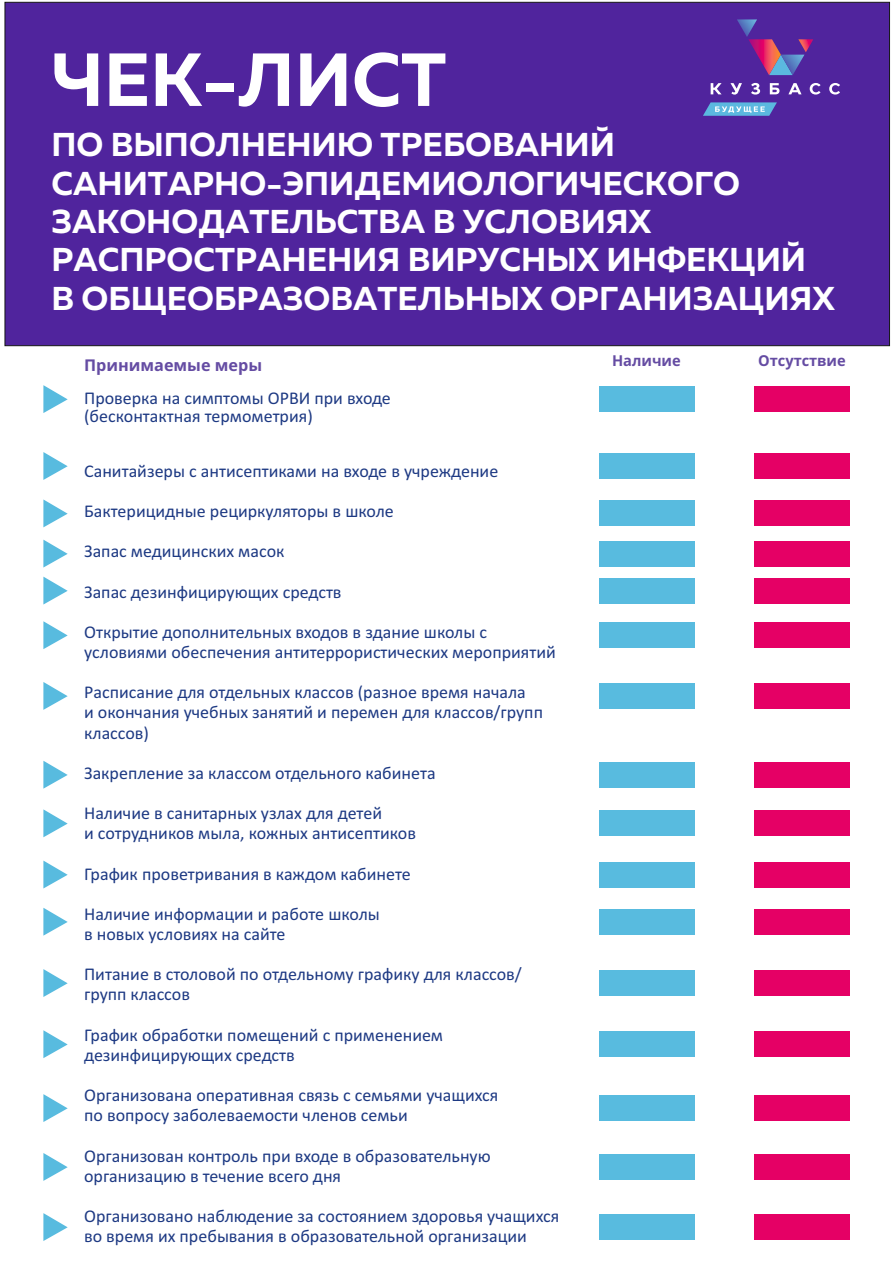
<style>
.page{position:relative;width:893px;height:1263px;background:#fff}
.page>*{position:absolute;margin:0;border:0;box-sizing:border-box;transform-origin:0 0}
.t1{font:700 75px "Muller";color:#fff}
.t2{font:700 33px/38.2px "Muller";color:#fff}
.t3{font:18px/20.1px "Calibri";color:#1d3983}
.t4{font:700 16.2px "Open Sans";color:#654ca3}
.t5{font:700 15px "Open Sans";color:#654ca3}
</style>
<div class="page">
<svg style="left:43px;top:385px;width:25px;height:28px"></svg>
<div style="left:599px;top:386px;width:96px;height:26px;background:#58bbdf"></div>
<div style="left:754px;top:386px;width:96px;height:26px;background:#e50065"></div>
<div style="left:599px;top:453px;width:96px;height:26px;background:#58bbdf"></div>
<div style="left:754px;top:453px;width:96px;height:26px;background:#e50065"></div>
<div style="left:599px;top:541px;width:96px;height:25px;background:#58bbdf"></div>
<div style="left:754px;top:541px;width:96px;height:25px;background:#e50065"></div>
<div style="left:599px;top:578px;width:96px;height:25px;background:#58bbdf"></div>
<div style="left:754px;top:578px;width:96px;height:25px;background:#e50065"></div>
<div style="left:599px;top:622px;width:96px;height:26px;background:#58bbdf"></div>
<div style="left:754px;top:622px;width:96px;height:26px;background:#e50065"></div>
<div style="left:599px;top:683px;width:96px;height:26px;background:#58bbdf"></div>
<div style="left:754px;top:683px;width:96px;height:26px;background:#e50065"></div>
<div style="left:599px;top:762px;width:96px;height:25px;background:#58bbdf"></div>
<div style="left:754px;top:762px;width:96px;height:25px;background:#e50065"></div>
<div style="left:599px;top:810px;width:96px;height:26px;background:#58bbdf"></div>
<div style="left:754px;top:810px;width:96px;height:26px;background:#e50065"></div>
<div style="left:599px;top:862px;width:96px;height:25px;background:#58bbdf"></div>
<div style="left:754px;top:862px;width:96px;height:25px;background:#e50065"></div>
<div style="left:599px;top:909px;width:96px;height:25px;background:#58bbdf"></div>
<div style="left:754px;top:909px;width:96px;height:25px;background:#e50065"></div>
<div style="left:599px;top:970px;width:96px;height:26px;background:#58bbdf"></div>
<div style="left:754px;top:970px;width:96px;height:26px;background:#e50065"></div>
<div style="left:599px;top:1031px;width:96px;height:26px;background:#58bbdf"></div>
<div style="left:754px;top:1031px;width:96px;height:26px;background:#e50065"></div>
<div style="left:599px;top:1095px;width:96px;height:26px;background:#58bbdf"></div>
<div style="left:754px;top:1095px;width:96px;height:26px;background:#e50065"></div>
<svg style="left:43px;top:499px;width:25px;height:28px"></svg>
<svg style="left:43px;top:452px;width:25px;height:28px"></svg>
<svg style="left:43px;top:540px;width:25px;height:27px"></svg>
<svg style="left:43px;top:577px;width:25px;height:27px"></svg>
<svg style="left:43px;top:761px;width:25px;height:28px"></svg>
<svg style="left:43px;top:809px;width:25px;height:28px"></svg>
<svg style="left:43px;top:908px;width:25px;height:28px"></svg>
<svg style="left:43px;top:969px;width:25px;height:28px"></svg>
<svg style="left:43px;top:1030px;width:25px;height:28px"></svg>
<svg style="left:43px;top:1094px;width:25px;height:28px"></svg>
<svg style="left:43px;top:1153px;width:25px;height:28px"></svg>
<svg style="left:43px;top:621px;width:25px;height:28px"></svg>
<div style="left:599px;top:1154px;width:96px;height:26px;background:#58bbdf"></div>
<div style="left:754px;top:1154px;width:96px;height:26px;background:#e50065"></div>
<div style="left:599px;top:500px;width:96px;height:26px;background:#58bbdf"></div>
<div style="left:754px;top:500px;width:96px;height:26px;background:#e50065"></div>
<svg style="left:43px;top:1213px;width:25px;height:28px"></svg>
<div style="left:599px;top:1214px;width:96px;height:26px;background:#58bbdf"></div>
<div style="left:754px;top:1214px;width:96px;height:26px;background:#e50065"></div>
<svg style="left:43px;top:682px;width:25px;height:28px"></svg>
<svg style="left:43px;top:860px;width:25px;height:28px"></svg>
<div style="left:4px;top:1px;width:886px;height:346px;background:#50249d"></div>
<svg style="left:711px;top:83px;width:129px;height:12px"></svg>
<svg style="left:703px;top:102px;width:74px;height:14px"></svg>
<svg style="left:737px;top:19px;width:76px;height:56px"></svg>
<h1 class="t1" style="left:52px;top:47px;width:396px">ЧЕК-ЛИСТ</h1>
<h2 class="t2" style="left:52px;top:128px;width:785px">ПО ВЫПОЛНЕНИЮ ТРЕБОВАНИЙ<br>САНИТАРНО-ЭПИДЕМИОЛОГИЧЕСКОГО<br>ЗАКОНОДАТЕЛЬСТВА В УСЛОВИЯХ<br>РАСПРОСТРАНЕНИЯ ВИРУСНЫХ ИНФЕКЦИЙ<br>В ОБЩЕОБРАЗОВАТЕЛЬНЫХ ОРГАНИЗАЦИЯХ</h2>
<p class="t4" style="left:84px;top:359px;width:179px">Принимаемые меры</p>
<p class="t3" style="left:84px;top:391px;width:308px;line-height:17.5px">Проверка на симптомы ОРВИ при входе (бесконтактная термометрия)</p>
<p class="t3" style="left:84px;top:462px;width:416px">Санитайзеры с антисептиками на входе в учреждение</p>
<p class="t3" style="left:84px;top:502px;width:311px">Бактерицидные рециркуляторы в школе</p>
<p class="t3" style="left:84px;top:543px;width:202px">Запас медицинских масок</p>
<p class="t3" style="left:84px;top:583px;width:259px">Запас дезинфицирующих средств</p>
<p class="t3" style="left:84px;top:623px;width:473px">Открытие дополнительных входов в здание школы с условиями обеспечения антитеррористических мероприятий</p>
<p class="t3" style="left:84px;top:684px;width:460px">Расписание для отдельных классов (разное время начала<br>и окончания учебных занятий и перемен для классов/групп классов)</p>
<p class="t3" style="left:84px;top:764px;width:353px">Закрепление за классом отдельного кабинета</p>
<p class="t3" style="left:84px;top:804px;width:333px">Наличие в санитарных узлах для детей<br>и сотрудников мыла, кожных антисептиков</p>
<p class="t3" style="left:84px;top:865px;width:328px">График проветривания в каждом кабинете</p>
<p class="t3" style="left:84px;top:905px;width:297px">Наличие информации и работе школы в новых условиях на сайте</p>
<p class="t3" style="left:84px;top:966px;width:439px">Питание в столовой по отдельному графику для классов/ групп классов</p>
<p class="t3" style="left:84px;top:1026px;width:360px">График обработки помещений с применением дезинфицирующих средств</p>
<p class="t3" style="left:84px;top:1086px;width:416px">Организована оперативная связь с семьями учащихся по вопросу заболеваемости членов семьи</p>
<p class="t3" style="left:84px;top:1147px;width:408px">Организован контроль при входе в образовательную организацию в течение всего дня</p>
<p class="t3" style="left:84px;top:1207px;width:477px">Организовано наблюдение за состоянием здоровья учащихся во время их пребывания в образовательной организации</p>
<p class="t5" style="left:612px;top:355px;width:70px">Наличие</p>
<p class="t5" style="left:758px;top:355px;width:89px">Отсутствие</p>
</div>
